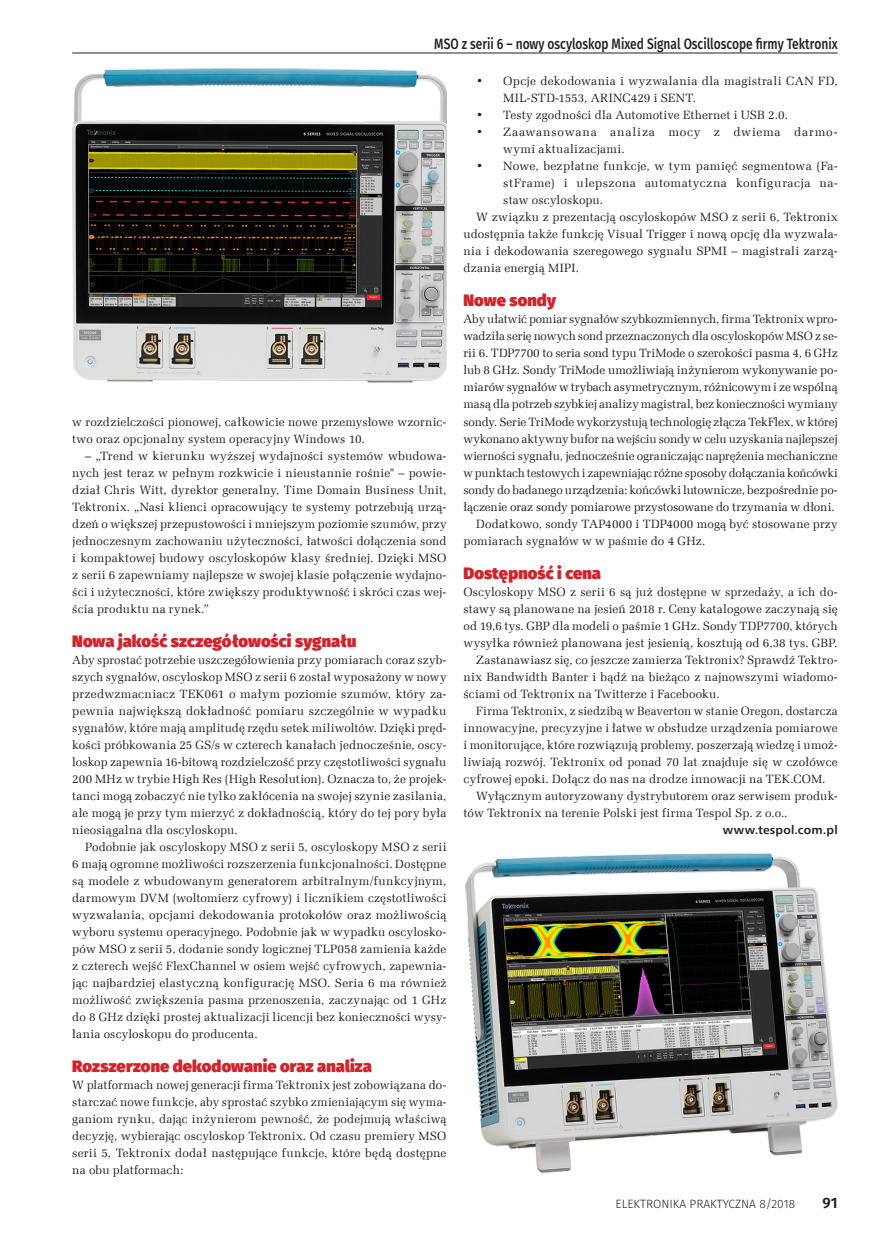
<style>
.page{position:relative;width:893px;height:1234px;background:#fff}
.page>*{position:absolute;margin:0;border:0;box-sizing:border-box;transform-origin:0 0}
._3_Srodtytul{font:900 16.5px "Fira Sans";letter-spacing:.005em;color:#d1232a}
.t1{font:500 15px "Fira Sans";color:#231f20;scale:.8 1}
.t2{font:600 15px "Fira Sans";color:#231f20}
._1_Body{font:12px/17px "Zapf Ellipt EU";letter-spacing:.015em;color:#231f20;text-align:justify}
._1_Body-2{font:12px/17px "Zapf Ellipt EU";letter-spacing:.05em;color:#231f20}
.t3{font:300 12px "Fira Sans";color:#231f20}
._0_autor{font:700 12px "Humnst 777 EU";letter-spacing:.015em;color:#231f20}
</style>
<div class="page">
<hr style="left:72px;top:53px;width:766px;height:1px;background:#231f20">
<img style="left:465px;top:853px;width:373px;height:321px">
<img style="left:72px;top:68px;width:374px;height:315px">
<p class="t1" style="left:434px;top:32px;width:506px">MSO z serii 6 – nowy oscyloskop Mixed Signal Oscilloscope firmy Tektronix</p>
<p class="_1_Body" style="left:72px;top:413px;width:376px">w rozdzielczości pionowej, całkowicie nowe przemysłowe wzornic&shy;two oraz opcjonalny system operacyjny Windows 10.</p>
<p class="_1_Body" style="left:72px;top:447px;width:376px;text-indent:13px">– „Trend w kierunku wyższej wydajności systemów wbudowa&shy;nych jest teraz w pełnym rozkwicie i nieustannie rośnie" – powie&shy;dział Chris Witt, dyrektor generalny, Time Domain Business Unit, Tektronix. „Nasi klienci opracowujący te systemy potrzebują urzą&shy;dzeń o większej przepustowości i mniejszym poziomie szumów, przy jednoczesnym zachowaniu użyteczności, łatwości dołączenia sond i kompaktowej budowy oscyloskopów klasy średniej. Dzięki MSO z serii 6 zapewniamy najlepsze w swojej klasie połączenie wydajno&shy;ści i użyteczności, które zwiększy produktywność i skróci czas wej&shy;ścia produktu na rynek.”</p>
<p class="_3_Srodtytul" style="left:72px;top:625px;width:286px">Nowa jakość szczegółowości sygnału</p>
<p class="_1_Body" style="left:72px;top:651px;width:376px">Aby sprostać potrzebie uszczegółowienia przy pomiarach coraz szyb&shy;szych sygnałów, oscyloskop MSO z serii 6 został wyposażony w nowy przedwzmacniacz TEK061 o małym poziomie szumów, który za&shy;pewnia największą dokładność pomiaru szczególnie w wypadku sygnałów, które mają amplitudę rzędu setek miliwoltów. Dzięki pręd&shy;kości próbkowania 25 GS/s w czterech kanałach jednocześnie, oscy&shy;loskop zapewnia 16-bitową rozdzielczość przy częstotliwości sygnału 200 MHz w trybie High Res (High Resolution). Oznacza to, że projek&shy;tanci mogą zobaczyć nie tylko zakłócenia na swojej szynie zasilania, ale mogą je przy tym mierzyć z dokładnością, który do tej pory była nieosiągalna dla oscyloskopu.</p>
<p class="_1_Body" style="left:72px;top:838px;width:376px;text-indent:13px">Podobnie jak oscyloskopy MSO z serii 5, oscyloskopy MSO z serii 6 mają ogromne możliwości rozszerzenia funkcjonalności. Dostępne są modele z wbudowanym generatorem arbitralnym/funkcyjnym, darmowym DVM (woltomierz cyfrowy) i licznikiem częstotliwości wyzwalania, opcjami dekodowania protokołów oraz możliwością wyboru systemu operacyjnego. Podobnie jak w wypadku oscylosko&shy;pów MSO z serii 5, dodanie sondy logicznej TLP058 zamienia każde z czterech wejść FlexChannel w osiem wejść cyfrowych, zapewnia&shy;jąc najbardziej elastyczną konfigurację MSO. Seria 6 ma również możliwość zwiększenia pasma przenoszenia, zaczynając od 1 GHz do 8 GHz dzięki prostej aktualizacji licencji bez konieczności wysy&shy;łania oscyloskopu do producenta.</p>
<p class="_3_Srodtytul" style="left:72px;top:1050px;width:301px">Rozszerzone dekodowanie oraz analiza</p>
<p class="_1_Body" style="left:72px;top:1076px;width:376px">W platformach nowej generacji firma Tektronix jest zobowiązana do&shy;starczać nowe funkcje, aby sprostać szybko zmieniającym się wyma&shy;ganiom rynku, dając inżynierom pewność, że podejmują właściwą decyzję, wybierając oscyloskop Tektronix. Od czasu premiery MSO serii 5, Tektronix dodał następujące funkcje, które będą dostępne na obu platformach:</p>
<p class="_1_Body" style="left:503px;top:73px;width:336px;text-indent:-27px">• Opcje dekodowania i wyzwalania dla magistrali CAN FD,<br>MIL-STD-1553, ARINC429 i SENT.</p>
<p class="_1_Body" style="left:476px;top:107px;width:313px">• Testy zgodności dla Automotive Ethernet i USB 2.0.</p>
<p class="_1_Body-2" style="left:503px;top:124px;width:336px;text-indent:-27px">• Zaawansowana analiza mocy z dwiema darmo&shy;wymi aktualizacjami.</p>
<p class="_1_Body" style="left:503px;top:158px;width:336px;text-indent:-27px">• Nowe, bezpłatne funkcje, w tym pamięć segmentowa (Fa&shy;stFrame) i ulepszona automatyczna konfiguracja na&shy;staw oscyloskopu.</p>
<p class="_1_Body" style="left:463px;top:209px;width:376px;text-indent:13px">W związku z prezentacją oscyloskopów MSO z serii 6, Tektronix udostępnia także funkcję Visual Trigger i nową opcję dla wyzwala&shy;nia i dekodowania szeregowego sygnału SPMI – magistrali zarzą&shy;dzania energią MIPI.</p>
<p class="_3_Srodtytul" style="left:463px;top:285px;width:94px">Nowe sondy</p>
<p class="_1_Body" style="left:463px;top:311px;width:376px">Aby ułatwić pomiar sygnałów szybkozmiennych, firma Tektronix wpro&shy;wadziła serię nowych sond przeznaczonych dla oscyloskopów MSO z se&shy;rii 6. TDP7700 to seria sond typu TriMode o szerokości pasma 4, 6 GHz lub 8 GHz. Sondy TriMode umożliwiają inżynierom wykonywanie po&shy;miarów sygnałów w trybach asymetrycznym, różnicowym i ze wspólną masą dla potrzeb szybkiej analizy magistral, bez konieczności wymiany sondy. Serie TriMode wykorzystują technologię złącza TekFlex, w której wykonano aktywny bufor na wejściu sondy w celu uzyskania najlepszej wierności sygnału, jednocześnie ograniczając naprężenia mechaniczne w punktach testowych i zapewniając różne sposoby dołączania końcówki sondy do badanego urządzenia: końcówki lutownicze, bezpośrednie po&shy;łączenie oraz sondy pomiarowe przystosowane do trzymania w dłoni.</p>
<p class="_1_Body" style="left:463px;top:515px;width:376px;text-indent:13px">Dodatkowo, sondy TAP4000 i TDP4000 mogą być stosowane przy pomiarach sygnałów w w paśmie do 4 GHz.</p>
<p class="_3_Srodtytul" style="left:463px;top:557px;width:139px">Dostępność i cena</p>
<p class="_1_Body" style="left:463px;top:583px;width:376px">Oscyloskopy MSO z serii 6 są już dostępne w sprzedaży, a ich do&shy;stawy są planowane na jesień 2018 r. Ceny katalogowe zaczynają się od 19,6 tys. GBP dla modeli o paśmie 1 GHz. Sondy TDP7700, których wysyłka również planowana jest jesienią, kosztują od 6,38 tys. GBP.</p>
<p class="_1_Body" style="left:463px;top:651px;width:376px;text-indent:13px">Zastanawiasz się, co jeszcze zamierza Tektronix? Sprawdź Tektro&shy;nix Bandwidth Banter i bądź na bieżąco z najnowszymi wiadomo&shy;ściami od Tektronix na Twitterze i Facebooku.</p>
<p class="_1_Body" style="left:463px;top:702px;width:376px;text-indent:13px">Firma Tektronix, z siedzibą w Beaverton w stanie Oregon, dostarcza innowacyjne, precyzyjne i łatwe w obsłudze urządzenia pomiarowe i monitorujące, które rozwiązują problemy, poszerzają wiedzę i umoż&shy;liwiają rozwój. Tektronix od ponad 70 lat znajduje się w czołówce cyfrowej epoki. Dołącz do nas na drodze innowacji na TEK.COM.</p>
<p class="_1_Body" style="left:463px;top:787px;width:376px;text-indent:13px">Wyłącznym autoryzowany dystrybutorem oraz serwisem produk&shy;tów Tektronix na terenie Polski jest firma Tespol Sp. z o.o..</p>
<p class="_0_autor" style="left:723px;top:822px;width:116px">www.tespol.com.pl</p>
<p class="t3" style="left:616px;top:1195px;width:181px">ELEKTRONIKA PRAKTYCZNA 8/2018</p>
<p class="t2" style="left:823px;top:1190px;width:17px">91</p>
</div>
